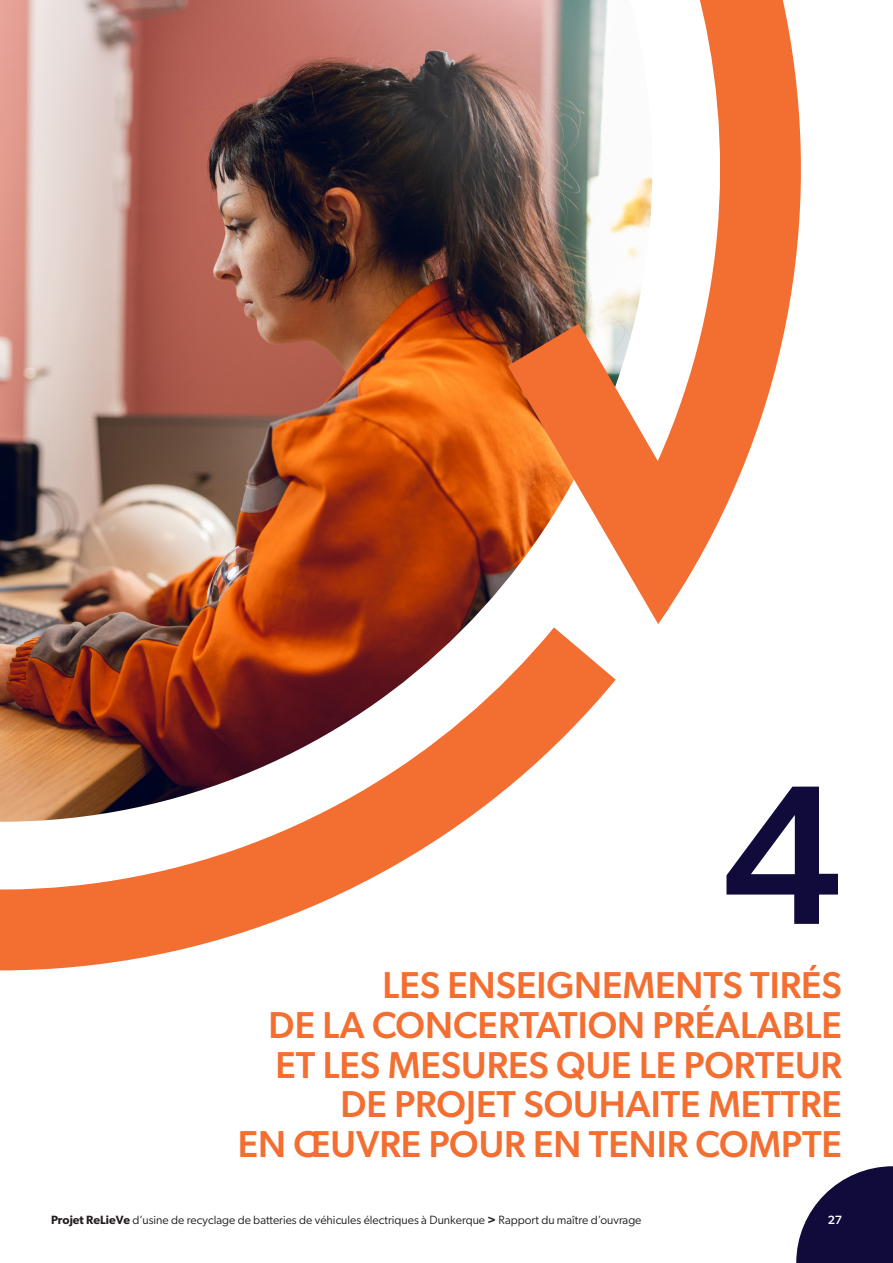
<style>
.page{position:relative;width:893px;height:1263px;background:#fff}
.page>*{position:absolute;margin:0;border:0;box-sizing:border-box;transform-origin:0 0}
.t1{font:500 198px "Gibson";color:#110b3b}
.t2{font:500 37.5px/39.6px "Gibson";color:#f36e31;text-align:right}
.t3{font:12px "Gibson";color:#231f20}
.t4{font:500 12px "Gibson";color:#fff}
.s1{font-weight:600}
</style>
<div class="page">
<svg style="left:796px;top:1166px;width:97px;height:97px"></svg>
<img style="left:0;top:0;width:116px;height:508px">
<svg style="left:0;top:0;width:66px;height:449px;background:#dfbbb3"></svg>
<svg style="left:0;top:508px;width:616px;height:463px"></svg>
<img style="left:116px;top:0;width:685px;height:624px">
<h1 class="t1" style="left:722px;top:737px;width:121px">4</h1>
<p class="t2" style="left:238px;top:965px;width:606px">LES ENSEIGNEMENTS TIRÉS<br>DE LA CONCERTATION PRÉALABLE<br>ET LES MESURES QUE LE PORTEUR<br>DE PROJET SOUHAITE METTRE<br>EN ŒUVRE POUR EN TENIR COMPTE</p>
<p class="t3" style="left:51px;top:1213px;width:592px"><span class="s1">Projet ReLieVe</span> d’usine de recyclage de batteries de véhicules électriques à Dunkerque <span class="s1">&gt;</span> Rapport du maître d’ouvrage</p>
<p class="t4" style="left:828px;top:1213px;width:16px">27</p>
</div>
